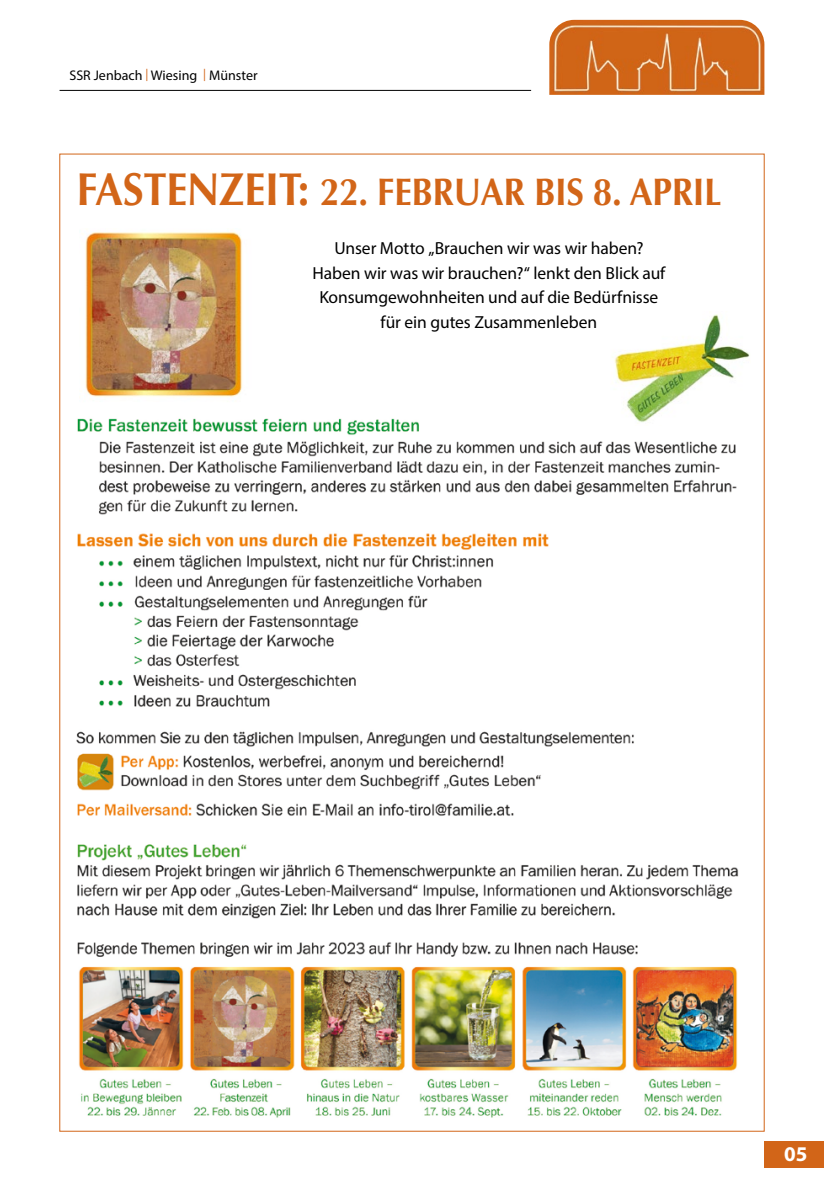
<style>
.page{position:relative;width:824px;height:1191px;background:#fff}
.page>*{position:absolute;margin:0;border:0;box-sizing:border-box;transform-origin:0 0}
.t1{font:700 38.5px "Optima";letter-spacing:-.01em;color:#d26518;scale:.91 1}
.t2{font:700 21px "Myriad Pro";color:#fff}
.t3{font:17.5px/24.5px "Myriad Pro";letter-spacing:-.005em;color:#000;text-align:center}
.t4{font:14px "Myriad Pro";color:#000}
.s1{font-size:12.25px;color:#d26518}
.s2{font-size:46.2px}
</style>
<div class="page">
<hr style="left:60px;top:90px;width:471px;height:1px;background:#000">
<img style="left:549px;top:20px;width:215px;height:75px">
<div style="left:764px;top:1141px;width:59px;height:26px;background:#d26518"></div>
<img style="left:85px;top:232px;width:158px;height:165px">
<img style="left:76px;top:418px;width:663px;height:700px">
<img style="left:610px;top:314px;width:140px;height:112px">
<p class="t4" style="left:69px;top:67px;width:190px">SSR Jenbach <span class="s1">|</span> Wiesing <span class="s1">|</span> Münster</p>
<p class="t1" style="left:77px;top:169px;width:709px"><span class="s2">FASTENZEIT:</span> 22. FEBRUAR BIS 8. APRIL</p>
<p class="t3" style="left:312px;top:236px;width:354px">Unser Motto „Brauchen wir was wir haben?<br>Haben wir was wir brauchen?“ lenkt den Blick auf Konsumgewohnheiten und auf die Bedürfnisse für ein gutes Zusammenleben</p>
<p class="t2" style="left:784px;top:1139px;width:25px">05</p>
</div>
